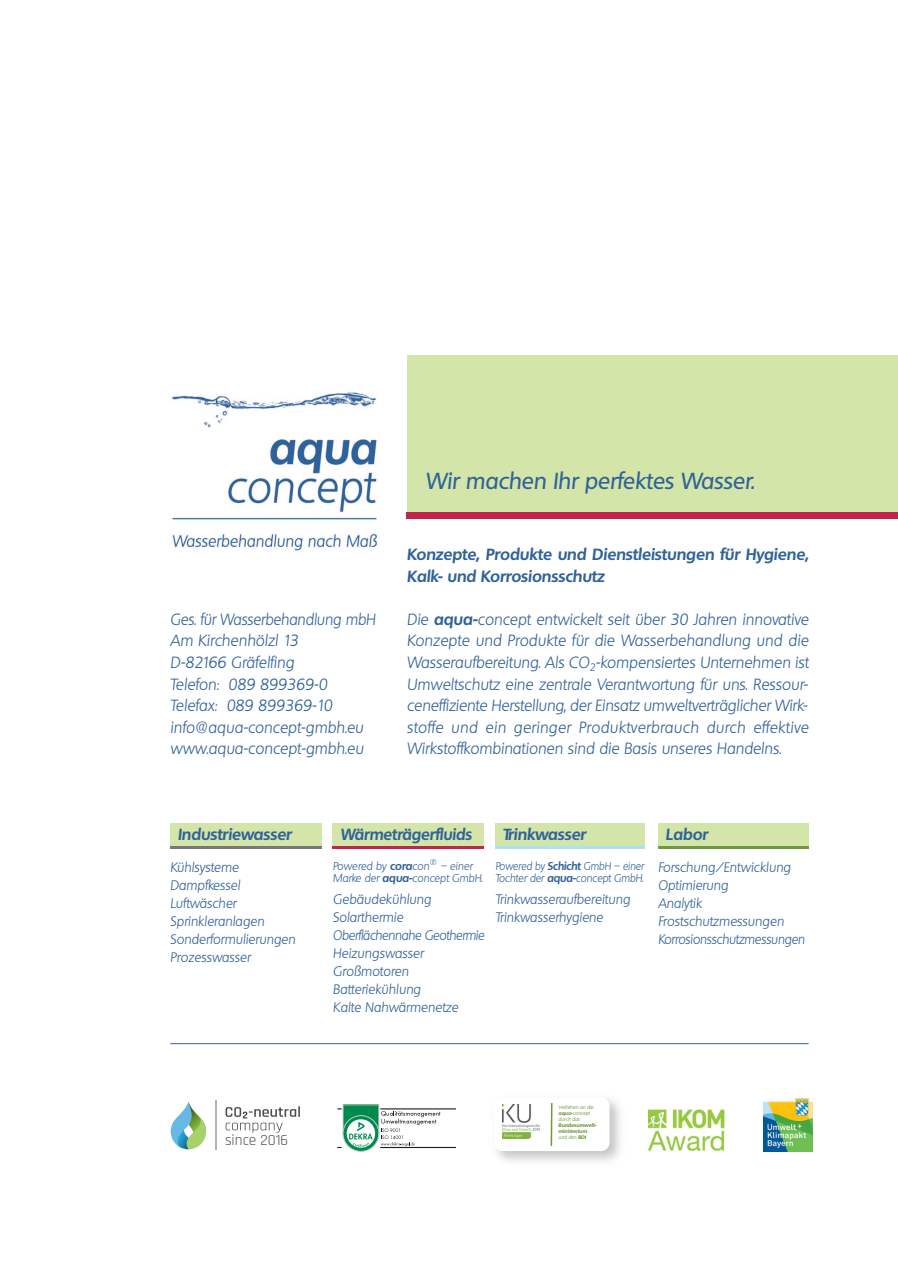
<style>
.page{position:relative;width:898px;height:1263px;background:#fff}
.page>*{position:absolute;margin:0;border:0;box-sizing:border-box;transform-origin:0 0}
.t1{font:italic 500 22.5px "Quebec";color:#306299}
.t2{font:italic 300 15.75px/21.6px "Quebec";color:#306299;text-align:justify}
.t3{font:italic 300 15.75px/21.6px "Quebec";color:#306299;scale:.96 1}
.t4{font:italic 700 15.75px/21.6px "Quebec";color:#306299}
.t5{font:italic 700 15.6px "Quebec";color:#306299}
.t6{font:15.45px "Rajdhani";color:#4b4c4d}
.t7{font:italic 300 13.35px/18px "Quebec";color:#306299}
.t8{font:italic 300 10.95px/12px "Quebec";letter-spacing:-.01em;color:#306299;scale:.94 1}
.t9{font:italic 300 10.95px/12px "Quebec";letter-spacing:-.01em;color:#306299}
.t10{font:italic 300 7.95px "Quebec";color:#306299}
.t11{font:italic 4.95px/6px "Quebec";color:#71983f}
.t12{font:italic 800 4.95px/6px "Quebec";color:#71983f}
.s1{font-weight:700}
.s2{font-weight:800}
.s3{font-weight:400}
</style>
<div class="page">
<div style="left:406px;top:355px;width:491px;height:163px;background:#d3e5a8"></div>
<div style="left:406px;top:512px;width:491px;height:7px;background:#bf264a"></div>
<hr style="left:170px;top:1043px;width:638px;height:1px;background:#306299">
<div style="left:170px;top:823px;width:151px;height:25px;background:#d3e5a8"></div>
<hr style="left:170px;top:846px;width:151px;height:2px;background:#76787b">
<div style="left:332px;top:823px;width:151px;height:25px;background:#d3e5a8"></div>
<hr style="left:332px;top:846px;width:151px;height:2px;background:#bf264a">
<div style="left:495px;top:823px;width:150px;height:25px;background:#d3e5a8"></div>
<hr style="left:495px;top:846px;width:150px;height:2px;background:#aae0f9">
<div style="left:657px;top:823px;width:151px;height:25px;background:#d3e5a8"></div>
<hr style="left:657px;top:846px;width:151px;height:2px;background:#71983f">
<img style="left:496px;top:1099px;width:124px;height:63px">
<div style="left:494px;top:1097px;width:115px;height:54px;background:#fff;border-radius:9px"></div>
<img style="left:502px;top:1105px;width:37px;height:34px">
<hr style="left:550px;top:1103px;width:2px;height:43px;background:#71983f">
<svg style="left:171px;top:1101px;width:35px;height:48px"></svg>
<hr style="left:215px;top:1100px;width:1px;height:50px;background:#b2b3b7">
<svg style="left:225px;top:1106px;width:75px;height:27px"></svg>
<hr style="left:380px;top:1147px;width:75px;height:1px;background:#231f20">
<hr style="left:380px;top:1108px;width:75px;height:1px;background:#231f20">
<div style="left:343px;top:1115px;width:35px;height:36px;background:#008b4e;border-radius:50%"></div>
<div style="left:343px;top:1115px;width:36px;height:36px;border:1px solid #c7c8ca;border-radius:50%"></div>
<svg style="left:338px;top:1104px;width:102px;height:44px"></svg>
<img style="left:648px;top:1110px;width:75px;height:41px">
<img style="left:763px;top:1098px;width:49px;height:53px">
<img style="left:172px;top:392px;width:206px;height:159px">
<p class="t3" style="left:170px;top:609px;width:215px">Ges. für Wasserbehandlung mbH<br>Am Kirchenhölzl 13<br>D-82166 Gräfelfing<br>Telefon: 089 899369-0<br>Telefax: 089 899369-10 info@aqua-concept-gmbh.eu www.aqua-concept-gmbh.eu</p>
<h1 class="t1" style="left:425px;top:471px;width:330px">Wir machen Ihr perfektes Wasser.</h1>
<p class="t4" style="left:407px;top:545px;width:403px">Konzepte, Produkte und Dienstleistungen für Hygiene,<br>Kalk- und Korrosionsschutz</p>
<p class="t2" style="left:406px;top:609px;width:403px">Die <span class="s1">aqua-</span>concept entwickelt seit über 30 Jahren innovative Konzepte und Produkte für die Wasserbehandlung und die Wasseraufbereitung. Als CO<sub>2</sub>-kompensiertes Unternehmen ist Umweltschutz eine zentrale Verantwortung für uns. Ressour&shy;ceneffiziente Herstellung, der Einsatz umweltverträglicher Wirk&shy;stoffe und ein geringer Produktverbrauch durch effektive Wirkstoffkombinationen sind die Basis unseres Handelns.</p>
<p class="t5" style="left:178px;top:828px;width:115px">Industriewasser</p>
<p class="t5" style="left:340px;top:828px;width:133px">Wärmeträgerfluids</p>
<p class="t7" style="left:170px;top:859px;width:127px">Kühlsysteme<br>Dampfkessel<br>Luftwäscher<br>Sprinkleranlagen<br>Sonderformulierungen<br>Prozesswasser</p>
<p class="t9" style="left:333px;top:861px;width:98px">Powered by <span class="s1">cora</span>con</p>
<p class="t10" style="left:429px;top:859px;width:9px">®</p>
<p class="t9" style="left:333px;top:861px;width:151px;text-indent:107px">– einer<br>Marke der <span class="s1">aqua-</span>concept GmbH.</p>
<p class="t7" style="left:333px;top:891px;width:153px">Gebäudekühlung<br>Solarthermie<br>Oberflächennahe Geothermie<br>Heizungswasser<br>Großmotoren<br>Batteriekühlung<br>Kalte Nahwärmenetze</p>
<p class="t5" style="left:502px;top:828px;width:85px">Trinkwasser</p>
<p class="t8" style="left:495px;top:861px;width:159px">Powered by <span class="s1">Schicht</span> GmbH – einer<br>Tochter der <span class="s1">aqua-</span>concept GmbH.</p>
<p class="t7" style="left:495px;top:891px;width:136px">Trinkwasseraufbereitung<br>Trinkwasserhygiene</p>
<p class="t5" style="left:665px;top:828px;width:44px">Labor</p>
<p class="t7" style="left:657px;top:859px;width:148px">Forschung/Entwicklung<br>Optimierung<br>Analytik<br>Frostschutzmessungen<br>Korrosionsschutzmessungen</p>
<p class="t6" style="left:225px;top:1131px;width:65px">since 2016</p>
<p class="t11" style="left:558px;top:1104px;width:37px">Verliehen an die <span class="s2">aqua-</span>concept durch das</p>
<p class="t12" style="left:558px;top:1122px;width:40px">Bundesumwelt&shy;ministerium <span class="s3">und den</span> BDI</p>
</div>
